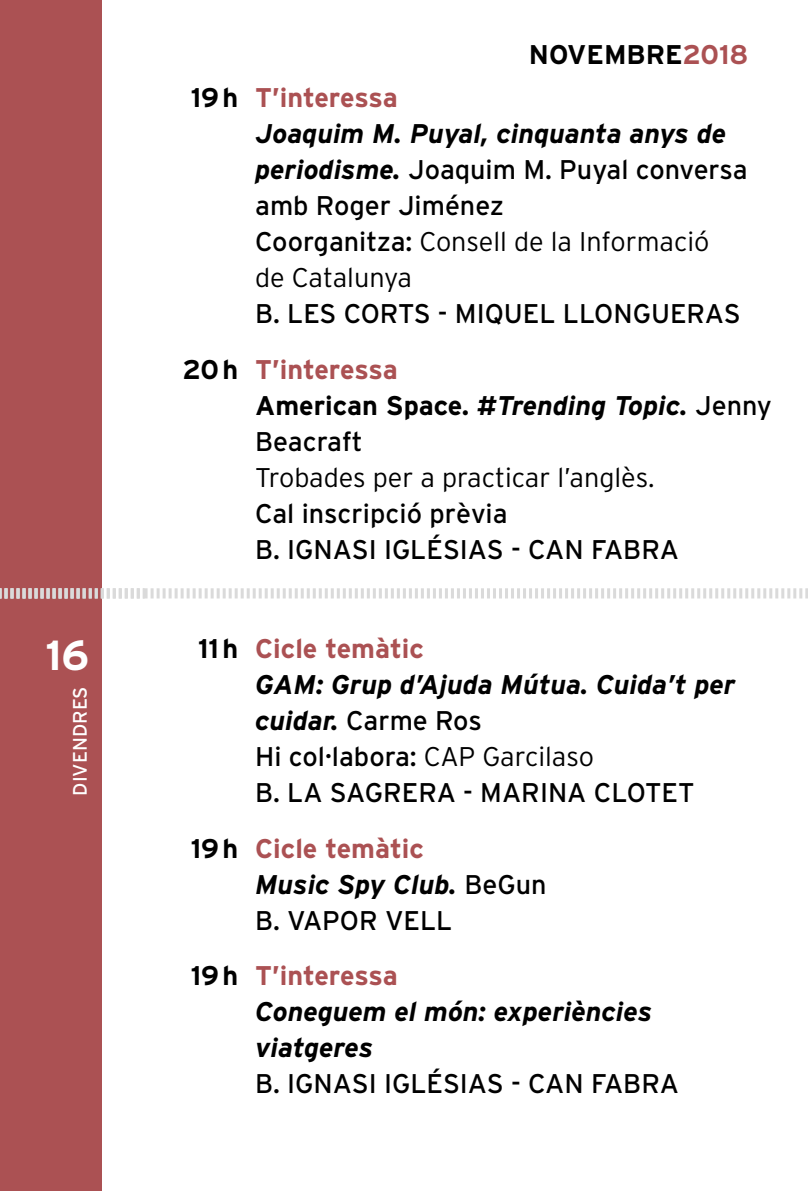
<style>
.page{position:relative;width:808px;height:1191px;background:#fff}
.page>*{position:absolute;margin:0;border:0;box-sizing:border-box;transform-origin:0 0}
.t1{font:700 42px "Interstate";color:#fff}
.t2{font:27px/36px "Interstate";color:#000}
.t3{font:italic 700 27px/36px "Interstate";color:#000}
.t4{font:700 27px/36px "Interstate";color:#000}
.t5{font:300 27px "Interstate";color:#000}
.t6{font:19.5px "Interstate";color:#fff}
.s1{color:#ab5153}
.s2{font-weight:700}
.s3{font-weight:700;color:#ab5153}
.s4{font-weight:700;font-style:italic}
.s5{font-weight:300}
.s6{font-style:italic}
.s7{font-weight:400}
.s8{font-style:normal}
.s9{font-style:normal;color:#ab5153}
.s10{font-weight:400;font-style:normal}
.s11{font-weight:300;font-style:normal}
</style>
<div class="page">
<div style="left:0;top:0;width:102px;height:1191px;background:#ab5153"></div>
<svg style="left:0;top:588px;width:808px;height:10px"></svg>
<h1 class="t1" style="left:45px;top:631px;width:45px">16</h1>
<p class="t6" style="left:69px;top:795px;width:107px;rotate:-90deg">Divendres</p>
<p class="t4" style="left:529px;top:37px;width:221px">NOVEMBRE<span class="s1">2018</span></p>
<p class="t2" style="left:255px;top:80px;width:494px;text-indent:-64px"><span class="s2">19h</span> <span class="s3">T’interessa<br></span><span class="s4">Joaquim M. Puyal, cinquanta anys de periodisme.</span> Joaquim M. Puyal conversa amb Roger Jiménez<br>Coorganitza: <span class="s5">Consell de la Informació<br>de Catalunya</span></p>
<p class="t2" style="left:255px;top:296px;width:142px">B. Les Corts</p>
<p class="t2" style="left:438px;top:296px;width:250px">- Miquel Llongueras</p>
<p class="t4" style="left:255px;top:351px;width:518px;text-indent:-73px">20h <span class="s1">T’interessa<br></span>American Space. <span class="s6">#Trending Topic.</span> <span class="s7">Jenny<br>Beacraft</span></p>
<p class="t5" style="left:255px;top:462px;width:401px">Trobades per a practicar l’anglès.</p>
<p class="t2" style="left:255px;top:495px;width:254px">Cal inscripció prèvia<br>B. Ignasi</p>
<p class="t2" style="left:384px;top:531px;width:75px">Iglésias</p>
<p class="t2" style="left:511px;top:531px;width:113px">- Ca n Fabra</p>
<p class="t3" style="left:255px;top:630px;width:482px;text-indent:-57px"><span class="s8">11h</span> <span class="s9">Cicle temàtic<br></span>GAM: Grup d’Ajuda Mútua. Cuida’t per cuidar. <span class="s10">Carme Ros<br>Hi col·labora:</span> <span class="s11">CAP Garcilaso<br></span><span class="s10">B. La Sagrera</span></p>
<p class="t2" style="left:463px;top:774px;width:199px">- Mari na Clotet</p>
<p class="t2" style="left:255px;top:830px;width:293px;text-indent:-64px"><span class="s2">19h</span> <span class="s3">Cicle temàtic<br></span><span class="s4">Music Spy Club.</span> BeGun<br>B. Vapor Vell</p>
<p class="t3" style="left:255px;top:957px;width:398px;text-indent:-64px"><span class="s8">19h</span> <span class="s9">T’interessa<br></span>Coneguem el món: experiències viatgeres</p>
<p class="t2" style="left:255px;top:1065px;width:93px">B. Ignasi</p>
<p class="t2" style="left:384px;top:1065px;width:75px">Iglésias</p>
<p class="t2" style="left:511px;top:1065px;width:113px">- Ca n Fabra</p>
</div>
